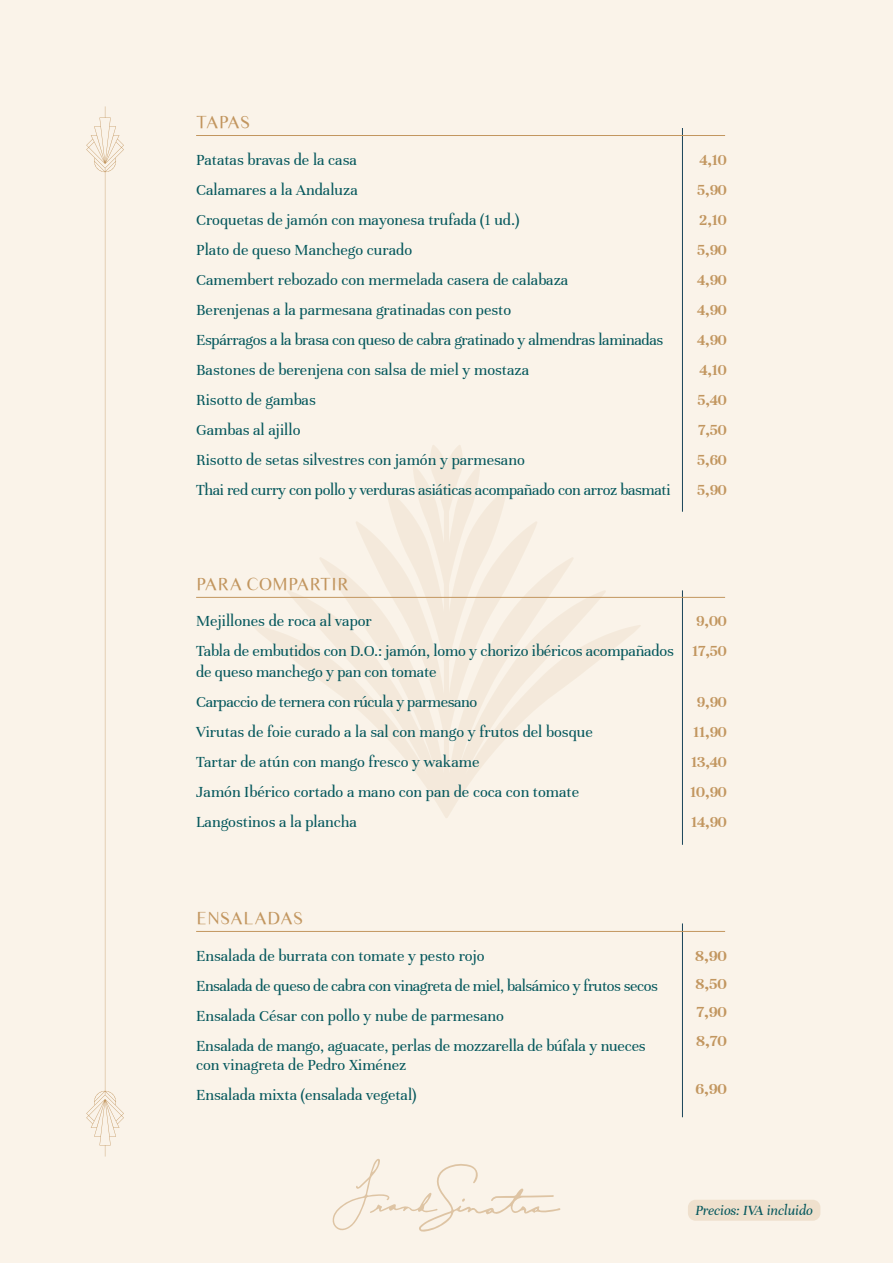
<style>
.page{position:relative;width:893px;height:1263px;background:#faf3e9}
.page>*{position:absolute;margin:0;border:0;box-sizing:border-box;transform-origin:0 0}
.t1{font:18px "Times Sans Serif";color:#c2965f}
.t2{font:16.5px/30px "Unna";color:#04575c}
.t3{font:700 16.5px/30px "Unna";color:#c2965f}
.t4{font:700 16.5px/28.5px "Unna";color:#c2965f;text-align:justify;scale:1.05 1}
.t5{font:italic 15px "Unna";color:#04575c}
</style>
<div class="page">
<svg style="left:252px;top:445px;width:389px;height:373px"></svg>
<svg style="left:333px;top:1159px;width:227px;height:72px"></svg>
<div style="left:688px;top:1200px;width:132px;height:21px;background:#efe0cd;border-radius:8px"></div>
<hr style="left:682px;top:923px;width:1px;height:194px;background:#1b455b">
<hr style="left:196px;top:931px;width:529px;height:1px;background:#c2965f">
<hr style="left:682px;top:590px;width:1px;height:255px;background:#1b455b">
<hr style="left:196px;top:597px;width:529px;height:1px;background:#c2965f">
<hr style="left:682px;top:128px;width:1px;height:384px;background:#1b455b">
<hr style="left:196px;top:135px;width:529px;height:1px;background:#c2965f">
<svg style="left:86px;top:106px;width:38px;height:1050px"></svg>
<p class="t1" style="left:196px;top:110px;width:55px">TAPAS</p>
<p class="t2" style="left:196px;top:145px;width:476px">Patatas bravas de la casa<br>Calamares a la Andaluza<br>Croquetas de jamón con mayonesa trufada (1 ud.)<br>Plato de queso Manchego curado<br>Camembert rebozado con mermelada casera de calabaza<br>Berenjenas a la parmesana gratinadas con pesto<br>Espárragos a la brasa con queso de cabra gratinado y almendras laminadas Bastones de berenjena con salsa de miel y mostaza<br>Risotto de gambas<br>Gambas al ajillo<br>Risotto de setas silvestres con jamón y parmesano<br>Thai red curry con pollo y verduras asiáticas acompañado con arroz basmati</p>
<p class="t3" style="left:697px;top:144px;width:31px;text-align:justify">4,10<br>5,90<br>2,10<br>5,90<br>4,90<br>4,90<br>4,90<br>4,10<br>5,40<br>7,50<br>5,60<br>5,90</p>
<p class="t1" style="left:196px;top:572px;width:155px">PARA COMPARTIR</p>
<p class="t2" style="left:196px;top:606px;width:479px">Mejillones de roca al vapor<br>Tabla de embutidos con D.O.: jamón, lomo y chorizo ibéricos acompañados</p>
<p class="t2" style="left:196px;top:657px;width:398px">de queso manchego y pan con tomate<br>Carpaccio de ternera con rúcula y parmesano<br>Virutas de foie curado a la sal con mango y frutos del bosque Tartar de atún con mango fresco y wakame<br>Jamón Ibérico cortado a mano con pan de coca con tomate Langostinos a la plancha</p>
<p class="t3" style="left:692px;top:606px;width:36px">9,00<br>17,50</p>
<p class="t3" style="left:690px;top:687px;width:38px;text-align:center">9,90<br>11,90<br>13,40<br>10,90<br>14,90</p>
<p class="t1" style="left:196px;top:905px;width:108px">ENSALADAS</p>
<p class="t2" style="left:196px;top:940px;width:463px">Ensalada de burrata con tomate y pesto rojo<br>Ensalada de queso de cabra con vinagreta de miel, balsámico y frutos secos Ensalada César con pollo y nube de parmesano<br>Ensalada de mango, aguacate, perlas de mozzarella de búfala y nueces</p>
<p class="t2" style="left:196px;top:1050px;width:222px">con vinagreta de Pedro Ximénez<br>Ensalada mixta (ensalada vegetal)</p>
<p class="t4" style="left:695px;top:941px;width:32px">8,90<br>8,50<br>7,90<br>8,70</p>
<p class="t4" style="left:695px;top:1075px;width:31px">6,90</p>
<p class="t5" style="left:695px;top:1201px;width:119px">Precios: IVA incluido</p>
</div>
